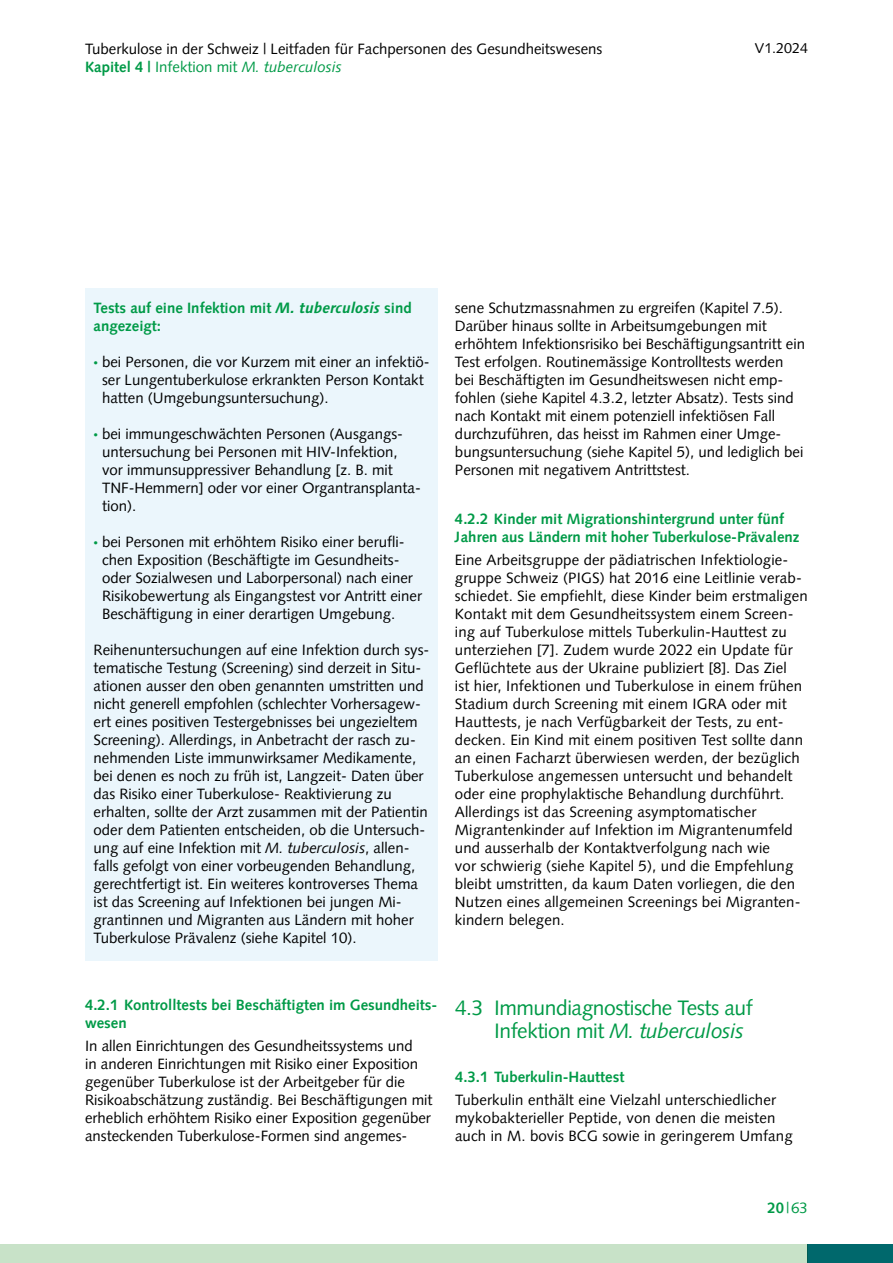
<style>
.page{position:relative;width:893px;height:1263px;background:#fff}
.page>*{position:absolute;margin:0;border:0;box-sizing:border-box;transform-origin:0 0}
.t1{font:21px/23.2px "Syntax LT Pro";letter-spacing:-.02em;color:#009a47}
.t2{font:15px/18px "Syntax LT Pro";color:#000}
.t3{font:700 15px/18px "Syntax LT Pro";color:#009a47}
.t4{font:italic 15px "Syntax LT Pro";color:#009a47}
.t5{font:15px "Syntax LT Pro";color:#009a47}
.t6{font:14.25px "Syntax LT Pro";color:#000}
.s1{font-weight:700;font-style:normal}
.s2{font-style:normal}
.s3{font-family:"Syntax Next LT Pro";font-style:italic}
.s4{font-size:9.3px;color:#009a47}
.s5{font-style:italic}
.s6{font-weight:700}
</style>
<div class="page">
<div style="left:0;top:1245px;width:808px;height:18px;background:#c8e2c8"></div>
<div style="left:808px;top:1245px;width:85px;height:18px;background:#00686c"></div>
<div style="left:85px;top:288px;width:353px;height:61px;background:#ebf6fc"></div>
<div style="left:85px;top:343px;width:353px;height:78px;background:#ebf6fc"></div>
<div style="left:85px;top:415px;width:353px;height:114px;background:#ebf6fc"></div>
<div style="left:85px;top:523px;width:353px;height:114px;background:#ebf6fc"></div>
<div style="left:85px;top:631px;width:353px;height:330px;background:#ebf6fc"></div>
<p class="t2" style="left:85px;top:40px;width:519px">Tuberkulose in der Schweiz | Leitfaden für Fachpersonen des Gesundheitswesens</p>
<p class="t6" style="left:755px;top:40px;width:55px">V1.2024</p>
<p class="t4" style="left:85px;top:58px;width:258px"><span class="s1">Kapitel 4 |</span> <span class="s2">Infektion mit</span> M. tuberculosis</p>
<p class="t3" style="left:94px;top:298px;width:320px">Tests auf eine Infektion mit <span class="s3">M. tuberculosis</span> sind angezeigt:</p>
<p class="t2" style="left:102px;top:352px;width:329px;text-indent:-9px"><span class="s4">•</span> bei Personen, die vor Kurzem mit einer an infektiö&shy;ser Lungentuberkulose erkrankten Person Kontakt hatten (Umgebungsuntersuchung).</p>
<p class="t2" style="left:102px;top:424px;width:320px;text-indent:-9px"><span class="s4">•</span> bei immungeschwächten Personen (Ausgangs&shy;untersuchung bei Personen mit HIV-Infektion, vor immunsuppressiver Behandlung [z. B. mit TNF-Hemmern] oder vor einer Organtransplanta&shy;tion).</p>
<p class="t2" style="left:102px;top:532px;width:322px;text-indent:-9px"><span class="s4">•</span> bei Personen mit erhöhtem Risiko einer berufli&shy;chen Exposition (Beschäftigte im Gesundheits&shy;oder Sozialwesen und Laborpersonal) nach einer Risikobewertung als Eingangstest vor Antritt einer Beschäftigung in einer derartigen Umgebung.</p>
<p class="t2" style="left:94px;top:640px;width:337px">Reihenuntersuchungen auf eine Infektion durch sys&shy;tematische Testung (Screening) sind derzeit in Situ&shy;ationen ausser den oben genannten umstritten und nicht generell empfohlen (schlechter Vorhersagew&shy;ert eines positiven Testergebnisses bei ungezieltem Screening). Allerdings, in Anbetracht der rasch zu&shy;nehmenden Liste immunwirksamer Medikamente, bei denen es noch zu früh ist, Langzeit- Daten über das Risiko einer Tuberkulose- Reaktivierung zu erhalten, sollte der Arzt zusammen mit der Patientin oder dem Patienten entscheiden, ob die Untersuch&shy;ung auf eine Infektion mit <span class="s5">M. tuberculosis</span>, allen&shy;falls gefolgt von einer vorbeugenden Behandlung, gerechtfertigt ist. Ein weiteres kontroverses Thema ist das Screening auf Infektionen bei jungen Mi&shy;grantinnen und Migranten aus Ländern mit hoher Tuberkulose Prävalenz (siehe Kapitel 10).</p>
<p class="t2" style="left:455px;top:298px;width:352px">sene Schutzmassnahmen zu ergreifen (Kapitel 7.5).<br>Darüber hinaus sollte in Arbeitsumgebungen mit erhöhtem Infektionsrisiko bei Beschäftigungsantritt ein Test erfolgen. Routinemässige Kontrolltests werden bei Beschäftigten im Gesundheitswesen nicht emp&shy;fohlen (siehe Kapitel 4.3.2, letzter Absatz). Tests sind nach Kontakt mit einem potenziell infektiösen Fall durchzuführen, das heisst im Rahmen einer Umge&shy;bungsuntersuchung (siehe Kapitel 5), und lediglich bei Personen mit negativem Antrittstest.</p>
<p class="t3" style="left:455px;top:510px;width:346px">4.2.2 Kinder mit Migrationshintergrund unter fünf<br>Jahren aus Ländern mit hoher Tuberkulose-Prävalenz</p>
<p class="t2" style="left:455px;top:550px;width:354px">Eine Arbeitsgruppe der pädiatrischen Infektiologie&shy;gruppe Schweiz (PIGS) hat 2016 eine Leitlinie verab&shy;schiedet. Sie empfiehlt, diese Kinder beim erstmaligen Kontakt mit dem Gesundheitssystem einem Screen&shy;ing auf Tuberkulose mittels Tuberkulin-Hauttest zu unterziehen [7]. Zudem wurde 2022 ein Update für Geflüchtete aus der Ukraine publiziert [8]. Das Ziel<br>ist hier, Infektionen und Tuberkulose in einem frühen Stadium durch Screening mit einem IGRA oder mit Hauttests, je nach Verfügbarkeit der Tests, zu ent&shy;decken. Ein Kind mit einem positiven Test sollte dann an einen Facharzt überwiesen werden, der bezüglich Tuberkulose angemessen untersucht und behandelt oder eine prophylaktische Behandlung durchführt.<br>Allerdings ist das Screening asymptomatischer Migrantenkinder auf Infektion im Migrantenumfeld und ausserhalb der Kontaktverfolgung nach wie<br>vor schwierig (siehe Kapitel 5), und die Empfehlung bleibt umstritten, da kaum Daten vorliegen, die den Nutzen eines allgemeinen Screenings bei Migranten&shy;kindern belegen.</p>
<p class="t3" style="left:85px;top:996px;width:354px">4.2.1 Kontrolltests bei Beschäftigten im Gesundheits&shy;wesen</p>
<p class="t2" style="left:85px;top:1036px;width:349px">In allen Einrichtungen des Gesundheitssystems und<br>in anderen Einrichtungen mit Risiko einer Exposition gegenüber Tuberkulose ist der Arbeitgeber für die Risikoabschätzung zuständig. Bei Beschäftigungen mit erheblich erhöhtem Risiko einer Exposition gegenüber ansteckenden Tuberkulose-Formen sind angemes-</p>
<h1 class="t1" style="left:494px;top:996px;width:260px;text-indent:-39px">4.3 Immundiagnostische Tests auf<br>Infektion mit <span class="s5">M. tuberculosis</span></h1>
<p class="t3" style="left:455px;top:1068px;width:171px">4.3.1 Tuberkulin-Hauttest</p>
<p class="t2" style="left:455px;top:1090px;width:339px">Tuberkulin enthält eine Vielzahl unterschiedlicher mykobakterieller Peptide, von denen die meisten auch in M. bovis BCG sowie in geringerem Umfang</p>
<p class="t5" style="left:767px;top:1199px;width:42px"><span class="s6">20</span>|63</p>
</div>
